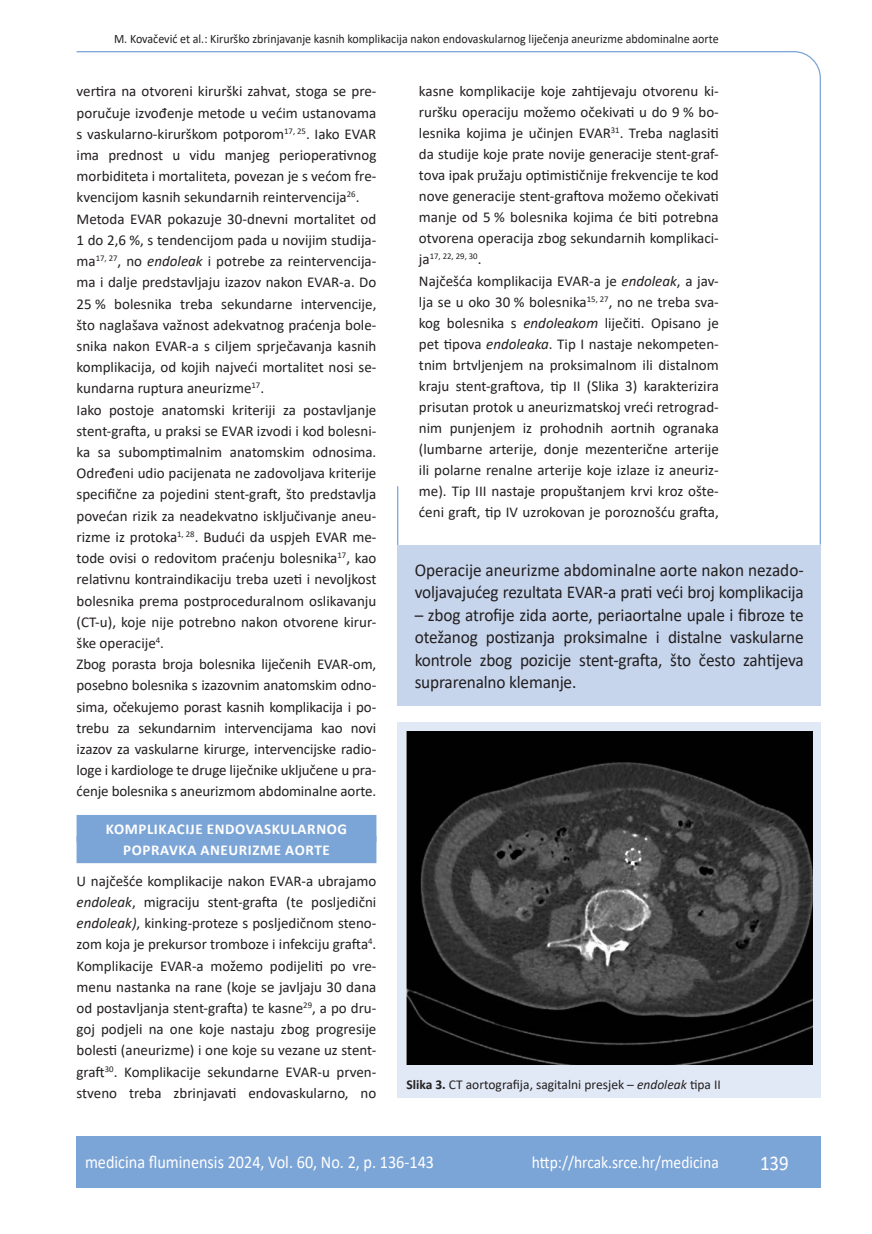
<style>
.page{position:relative;width:872px;height:1234px;background:#fff}
.page>*{position:absolute;margin:0;border:0;box-sizing:border-box;transform-origin:0 0}
.t1{font:21px "Calibri";color:#fff;scale:.9 1}
.anterfile{font:18px/22.5px "Calibri";letter-spacing:-.01em;color:#231f20;scale:.96 1}
.t2{font:18px "Calibri";color:#fff;scale:.9 1}
.t3{font:17.25px "Calibri";color:#fff;scale:.9 1}
.osnovni_tekst{font:15px/21.1px "Calibri";color:#231f20;text-align:justify}
.naslov_ruler{font:700 15px "Calibri";letter-spacing:.04em;color:#fff}
.potpis_slika{font:13.5px "Calibri";color:#231f20}
.glava{font:12.75px "Calibri";color:#231f20;scale:.94 1}
.osnovni_tekst-2{font:8.7px "Calibri";color:#231f20}
.s1{font-style:italic}
.s2{font-size:15px}
.s3{font-weight:700}
</style>
<div class="page">
<svg style="left:76px;top:51px;width:745px;height:495px"></svg>
<hr style="left:397px;top:486px;width:1px;height:59px;background:#7ca5d7">
<div style="left:77px;top:1135px;width:744px;height:51px;background:#7ca5d7"></div>
<div style="left:77px;top:814px;width:299px;height:27px;background:#7ca5d7"></div>
<div style="left:77px;top:836px;width:299px;height:27px;background:#7ca5d7"></div>
<div style="left:398px;top:545px;width:423px;height:160px;background:#c6d5ec"></div>
<div style="left:398px;top:722px;width:423px;height:375px;background:#e1e9f6"></div>
<img style="left:406px;top:731px;width:406px;height:332px">
<p class="glava" style="left:114px;top:29px;width:644px">M. Kovačević et al.: Kirurško zbrinjavanje kasnih komplikacija nakon endovaskularnog liječenja aneurizme abdominalne aorte</p>
<p class="osnovni_tekst" style="left:77px;top:80px;width:301px">vertira na otvoreni kirurški zahvat, stoga se pre&shy;poručuje izvođenje metode u većim ustanovama s vaskularno-kirurškom potporom<sup>17,</sup> <sup>25</sup>. Iako EVAR ima prednost u vidu manjeg perioperativnog morbiditeta i mortaliteta, povezan je s većom fre&shy;kvencijom kasnih sekundarnih reintervencija<sup>26</sup>.</p>
<p class="osnovni_tekst" style="left:77px;top:208px;width:301px">Metoda EVAR pokazuje 30-dnevni mortalitet od 1 do 2,6 %, s tendencijom pada u novijim studija&shy;ma<sup>17,</sup> <sup>27</sup>, no <span class="s1">endoleak</span> i potrebe za reintervencija&shy;ma i dalje predstavljaju izazov nakon EVAR-a. Do 25 % bolesnika treba sekundarne intervencije, što naglašava važnost adekvatnog praćenja bole&shy;snika nakon EVAR-a s ciljem sprječavanja kasnih komplikacija, od kojih najveći mortalitet nosi se&shy;kundarna ruptura aneurizme<sup>17</sup>.</p>
<p class="osnovni_tekst" style="left:77px;top:398px;width:301px">Iako postoje anatomski kriteriji za postavljanje stent-grafta, u praksi se EVAR izvodi i kod bolesni&shy;ka sa subomptimalnim anatomskim odnosima.<br>Određeni udio pacijenata ne zadovoljava kriterije specifične za pojedini stent-graft, što predstavlja povećan rizik za neadekvatno isključivanje aneu&shy;rizme iz protoka<sup>1,</sup> <sup>28</sup>. Budući da uspjeh EVAR me&shy;tode ovisi o redovitom praćenju bolesnika<sup>17</sup>, kao relativnu kontraindikaciju treba uzeti i nevoljkost bolesnika prema postproceduralnom oslikavanju (CT-u), koje nije potrebno nakon otvorene kirur&shy;ške operacije<sup>4</sup>.</p>
<p class="osnovni_tekst" style="left:77px;top:653px;width:301px">Zbog porasta broja bolesnika liječenih EVAR-om, posebno bolesnika s izazovnim anatomskim odno&shy;sima, očekujemo porast kasnih komplikacija i po&shy;trebu za sekundarnim intervencijama kao novi izazov za vaskularne kirurge, intervencijske radio&shy;loge i kardiologe te druge liječnike uključene u pra&shy;ćenje bolesnika s aneurizmom abdominalne aorte.</p>
<p class="naslov_ruler" style="left:106px;top:818px;width:243px">KOMPLIKACIJE ENDOVASKULARNOG</p>
<p class="naslov_ruler" style="left:123px;top:839px;width:208px">POPRAVKA ANEURIZME AORTE</p>
<p class="osnovni_tekst" style="left:77px;top:869px;width:301px">U najčešće komplikacije nakon EVAR-a ubrajamo <span class="s1">endoleak</span>, migraciju stent-grafta (te posljedični <span class="s1">endoleak)</span>, kinking-proteze s posljedičnom steno&shy;zom koja je prekursor tromboze i infekciju grafta<sup>4</sup>.<br>Komplikacije EVAR-a možemo podijeliti po vre&shy;menu nastanka na rane (koje se javljaju 30 dana od postavljanja stent-grafta) te kasne<sup>29</sup>, a po dru&shy;goj podjeli na one koje nastaju zbog progresije bolesti (aneurizme) i one koje su vezane uz stent&shy;graft<sup>30</sup>. Komplikacije sekundarne EVAR-u prven&shy;stveno treba zbrinjavati endovaskularno, no</p>
<p class="osnovni_tekst" style="left:419px;top:80px;width:301px">kasne komplikacije koje zahtijevaju otvorenu ki&shy;ruršku operaciju možemo očekivati u do 9 % bo&shy;lesnika kojima je učinjen EVAR<sup>31</sup>. Treba naglasiti da studije koje prate novije generacije stent-graf&shy;tova ipak pružaju optimističnije frekvencije te kod nove generacije stent-graftova možemo očekivati manje od 5 % bolesnika kojima će biti potrebna otvorena operacija zbog sekundarnih komplikaci-</p>
<p class="osnovni_tekst-2" style="left:419px;top:250px;width:64px"><span class="s2">ja</span>17, 22, 29, 30<span class="s2">.</span></p>
<p class="osnovni_tekst" style="left:419px;top:269px;width:301px">Najčešća komplikacija EVAR-a je <span class="s1">endoleak</span>, a jav&shy;lja se u oko 30 % bolesnika<sup>15,</sup> <sup>27</sup>, no ne treba sva&shy;kog bolesnika s <span class="s1">endol</span>e<span class="s1">akom</span> liječiti. Opisano je pet tipova <span class="s1">endoleaka</span>. Tip I nastaje nekompeten&shy;tnim brtvljenjem na proksimalnom ili distalnom kraju stent-graftova, tip II (Slika 3) karakterizira prisutan protok u aneurizmatskoj vreći retrograd&shy;nim punjenjem iz prohodnih aortnih ogranaka (lumbarne arterije, donje mezenterične arterije ili polarne renalne arterije koje izlaze iz aneuriz&shy;me). Tip III nastaje propuštanjem krvi kroz ošte&shy;ćeni graft, tip IV uzrokovan je poroznošću grafta,</p>
<p class="anterfile" style="left:415px;top:557px;width:407px">Operacije aneurizme abdominalne aorte nakon nezado&shy;voljavajućeg rezultata EVAR-a prati veći broj komplikacija</p>
<p class="anterfile" style="left:415px;top:602px;width:407px;text-align:justify">– zbog atrofije zida aorte, periaortalne upale i fibroze te otežanog postizanja proksimalne i distalne vaskularne kontrole zbog pozicije stent-grafta, što često zahtijeva suprarenalno klemanje.</p>
<p class="potpis_slika" style="left:406px;top:1074px;width:316px"><span class="s3">Slika 3.</span> CT aortografija, sagitalni presjek – <span class="s1">endoleak</span> tipa II</p>
<p class="t2" style="left:85px;top:1149px;width:389px">medicina fluminensis 2024, Vol. 60, No. 2, p. 136-143</p>
<p class="t3" style="left:532px;top:1150px;width:209px">http://hrcak.srce.hr/medicina</p>
<p class="t1" style="left:760px;top:1147px;width:33px">139</p>
</div>
